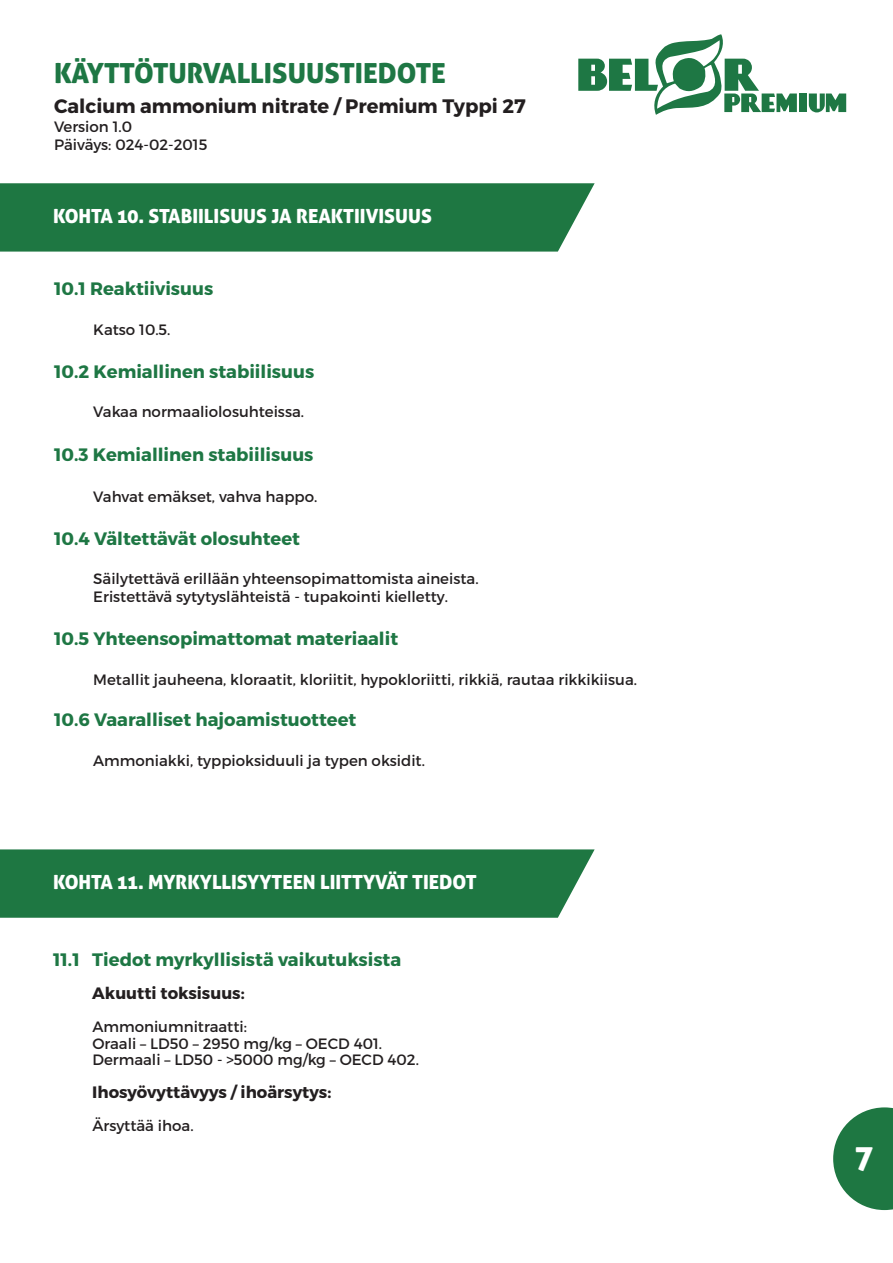
<style>
.page{position:relative;width:893px;height:1263px;background:#fff}
.page>*{position:absolute;margin:0;border:0;box-sizing:border-box;transform-origin:0 0}
.t1{font:33px "Aller Display";color:#fff}
.t2{font:27.75px "Aller Display";color:#1e7744}
.t3{font:19.5px "Aller Display";color:#fff}
.t4{font:700 19.5px "Montserrat";color:#231f20}
.t5{font:700 18px "Montserrat";color:#1e7744}
.t6{font:700 16.5px "Montserrat";color:#231f20}
.t7{font:15px/18px "Montserrat";color:#231f20}
</style>
<div class="page">
<svg style="left:833px;top:1107px;width:60px;height:103px"></svg>
<svg style="left:809px;top:94px;width:37px;height:18px"></svg>
<div style="left:799px;top:93px;width:8px;height:19px;background:#1e7744"></div>
<svg style="left:578px;top:34px;width:219px;height:81px"></svg>
<div style="left:0;top:849px;width:595px;height:69px;background:#1e7742"></div>
<div style="left:0;top:183px;width:595px;height:69px;background:#1e7742"></div>
<h2 class="t2" style="left:54px;top:56px;width:393px">KÄYTTÖTURVALLISUUSTIEDOTE</h2>
<h3 class="t4" style="left:54px;top:94px;width:473px">Calcium ammonium nitrate / Premium Typpi 27</h3>
<p class="t7" style="left:54px;top:118px;width:155px">Version 1.0<br>Päiväys: 024-02-2015</p>
<h3 class="t3" style="left:53px;top:204px;width:380px">KOHTA 10. STABIILISUUS JA REAKTIIVISUUS</h3>
<p class="t5" style="left:54px;top:277px;width:161px">10.1 Reaktiivisuus</p>
<p class="t7" style="left:93px;top:320px;width:79px">Katso 10.5.</p>
<p class="t5" style="left:54px;top:360px;width:262px">10.2 Kemiallinen stabiilisuus</p>
<p class="t7" style="left:93px;top:403px;width:212px">Vakaa normaaliolosuhteissa.</p>
<p class="t5" style="left:54px;top:443px;width:261px">10.3 Kemiallinen stabiilisuus</p>
<p class="t7" style="left:93px;top:487px;width:226px">Vahvat emäkset, vahva happo.</p>
<p class="t5" style="left:54px;top:527px;width:248px">10.4 Vältettävät olosuhteet</p>
<p class="t7" style="left:93px;top:569px;width:387px">Säilytettävä erillään yhteensopimattomista aineista.<br>Eristettävä sytytyslähteistä - tupakointi kielletty.</p>
<p class="t5" style="left:54px;top:627px;width:346px">10.5 Yhteensopimattomat materiaalit</p>
<p class="t7" style="left:93px;top:670px;width:545px">Metallit jauheena, kloraatit, kloriitit, hypokloriitti, rikkiä, rautaa rikkikiisua.</p>
<p class="t5" style="left:54px;top:708px;width:304px">10.6 Vaaralliset hajoamistuotteet</p>
<p class="t7" style="left:93px;top:751px;width:333px">Ammoniakki, typpioksiduuli ja typen oksidit.</p>
<h3 class="t3" style="left:53px;top:870px;width:425px">KOHTA 11. MYRKYLLISYYTEEN LIITTYVÄT TIEDOT</h3>
<p class="t5" style="left:53px;top:949px;width:350px">11.1 Tiedot myrkyllisistä vaikutuksista</p>
<p class="t6" style="left:92px;top:983px;width:154px">Akuutti toksisuus:</p>
<p class="t7" style="left:92px;top:1018px;width:328px;line-height:16.5px">Ammoniumnitraatti:<br>Oraali – LD50 – 2950 mg/kg – OECD 401.<br>Dermaali – LD50 - &gt;5000 mg/kg – OECD 402.</p>
<p class="t6" style="left:92px;top:1082px;width:241px">Ihosyövyttävyys / ihoärsytys:</p>
<p class="t7" style="left:92px;top:1117px;width:103px">Ärsyttää ihoa.</p>
<h1 class="t1" style="left:855px;top:1136px;width:20px">7</h1>
</div>
